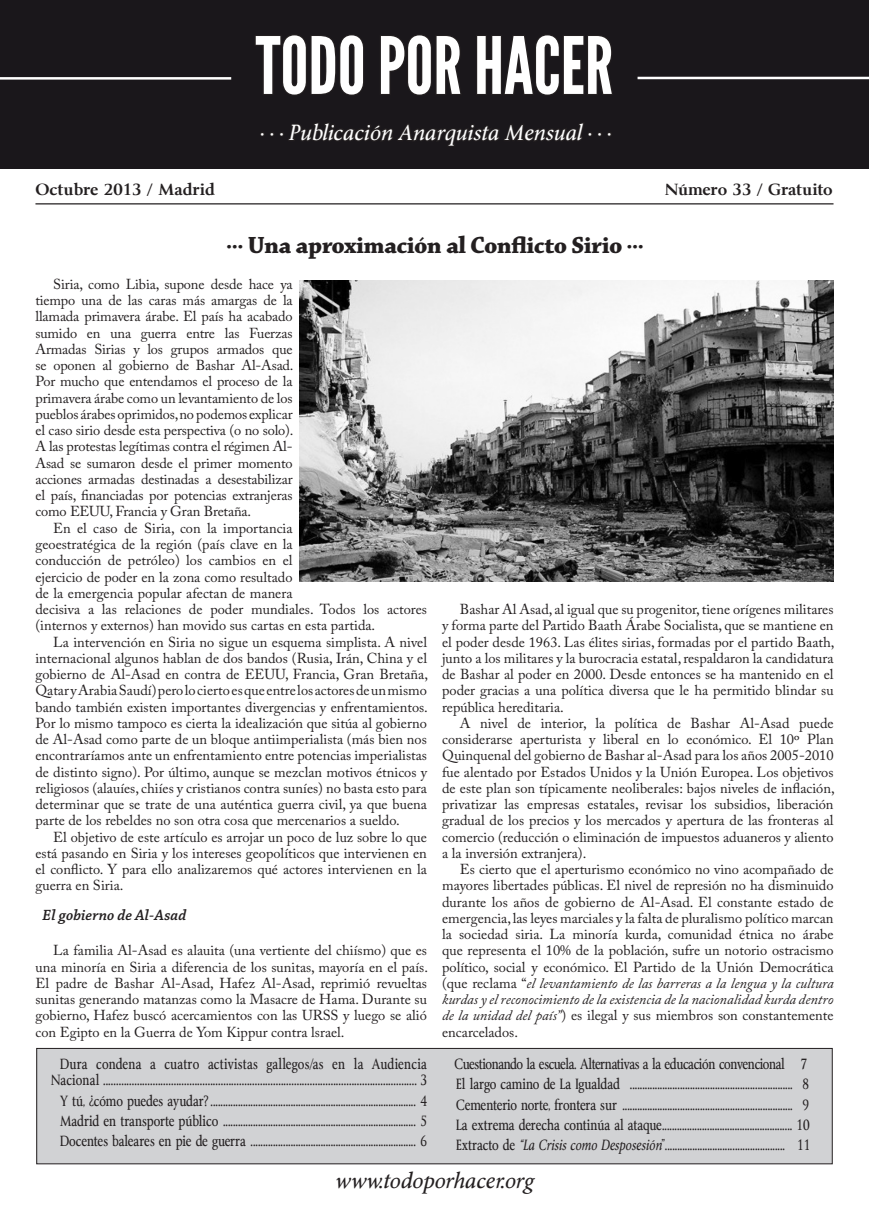
<style>
.page{position:relative;width:869px;height:1223px;background:#fff}
.page>*{position:absolute;margin:0;border:0;box-sizing:border-box;transform-origin:0 0}
.t1{font:78.75px "League Gothic";color:#fff}
.t2{font:25px "Chaparral Pro Bold Disp";color:#231f20}
.t3{font:italic 20px "Byington";color:#fff}
.t4{font:italic 20px "Byington";color:#231f20}
.Título_2_TxH{font:italic 600 15.62px "Chaparral Pro";letter-spacing:.005em;color:#231f20}
.t5{font:700 15px "Byington";color:#231f20}
.Texto_corrido_Todo_p{font:14.38px/16.2px "Adobe Caslon Pro";color:#231f20;text-align:justify}
.Índice_TxH{font:13.75px "Byington";color:#231f20;scale:.81 1}
.Índice_TxH-2{font:13.75px/16.5px "Byington";letter-spacing:.02em;color:#231f20;text-align:right;scale:.81 1}
.Índice_TxH-3{font:13.75px "Byington";letter-spacing:-.03em;color:#231f20;scale:.81 1}
.s1{font-style:inherit}
.s2{font-style:italic}
</style>
<div class="page">
<div style="left:0;top:0;width:868px;height:169px;background:#1a171b"></div>
<hr style="left:0;top:77px;width:231px;height:3px;background:#fff">
<hr style="left:637px;top:77px;width:231px;height:2px;background:#fff">
<hr style="left:35px;top:203px;width:798px;height:1px;background:#231f20">
<div style="left:37px;top:1048px;width:794px;height:115px;background:#d1d2d4"></div>
<div style="left:36px;top:1048px;width:796px;height:116px;border:1px solid #231f20"></div>
<svg style="left:333px;top:1047px;width:205px;height:118px"></svg>
<img style="left:299px;top:280px;width:534px;height:301px">
<p class="t1" style="left:255px;top:21px;width:359px">TODO POR HACER</p>
<p class="t3" style="left:259px;top:121px;width:352px"><span class="s1">· · ·</span> Publicación Anarquista Mensual <span class="s1">· · ·</span></p>
<p class="t5" style="left:35px;top:180px;width:181px">Octubre 2013 / Madrid</p>
<p class="t5" style="left:664px;top:180px;width:169px">Número 33 / Gratuito</p>
<p class="t2" style="left:226px;top:232px;width:418px">··· Una aproximación al Conflicto Sirio ···</p>
<p class="Texto_corrido_Todo_p" style="left:35px;top:276px;width:259px;text-indent:18px">Siria, como Libia, supone desde hace ya tiempo una de las caras más amargas de la llamada primavera árabe. El país ha acabado sumido en una guerra entre las Fuerzas Armadas Sirias y los grupos armados que se oponen al gobierno de Bashar Al-Asad.<br>Por mucho que entendamos el proceso de la primavera árabe como un levantamiento de los pueblos árabes oprimidos, no podemos explicar el caso sirio desde esta perspectiva (o no solo).<br>A las protestas legítimas contra el régimen Al-Asad se sumaron desde el primer momento acciones armadas destinadas a desestabilizar el país, financiadas por potencias extranjeras como EEUU, Francia y Gran Bretaña.</p>
<p class="Texto_corrido_Todo_p" style="left:35px;top:519px;width:393px;text-align:left;text-indent:18px">En el caso de Siria, con la importancia<br>geoestratégica de la región (país clave en la<br>conducción de petróleo) los cambios en el<br>ejercicio de poder en la zona como resultado<br>de la emergencia popular afectan de manera<br>decisiva a las relaciones de poder mundiales. Todos los actores (internos y externos) han movido sus cartas en esta partida.</p>
<p class="Texto_corrido_Todo_p" style="left:35px;top:633px;width:394px;text-indent:18px">La intervención en Siria no sigue un esquema simplista. A nivel internacional algunos hablan de dos bandos (Rusia, Irán, China y el gobierno de Al-Asad en contra de EEUU, Francia, Gran Bretaña, Qatar y Arabia Saudí) pero lo cierto es que entre los actores de un mismo bando también existen importantes divergencias y enfrentamientos.<br>Por lo mismo tampoco es cierta la idealización que sitúa al gobierno de Al-Asad como parte de un bloque antiimperialista (más bien nos encontraríamos ante un enfrentamiento entre potencias imperialistas de distinto signo). Por último, aunque se mezclan motivos étnicos y religiosos (alauíes, chiíes y cristianos contra suníes) no basta esto para determinar que se trate de una auténtica guerra civil, ya que buena parte de los rebeldes no son otra cosa que mercenarios a sueldo.</p>
<p class="Texto_corrido_Todo_p" style="left:35px;top:828px;width:393px;text-indent:18px">El objetivo de este artículo es arrojar un poco de luz sobre lo que está pasando en Siria y los intereses geopolíticos que intervienen en el conflicto. Y para ello analizaremos qué actores intervienen en la guerra en Siria.</p>
<p class="Título_2_TxH" style="left:43px;top:906px;width:145px">El gobierno de Al-Asad</p>
<p class="Texto_corrido_Todo_p" style="left:35px;top:942px;width:394px;text-indent:18px">La familia Al-Asad es alauita (una vertiente del chiísmo) que es una minoría en Siria a diferencia de los sunitas, mayoría en el país.<br>El padre de Bashar Al-Asad, Hafez Al-Asad, reprimió revueltas sunitas generando matanzas como la Masacre de Hama. Durante su gobierno, Hafez buscó acercamientos con las URSS y luego se alió con Egipto en la Guerra de Yom Kippur contra lsrael.</p>
<p class="Texto_corrido_Todo_p" style="left:442px;top:601px;width:394px;text-indent:18px">Bashar Al Asad, al igual que su progenitor, tiene orígenes militares y forma parte del Partido Baath Árabe Socialista, que se mantiene en el poder desde 1963. Las élites sirias, formadas por el partido Baath, junto a los militares y la burocracia estatal, respaldaron la candidatura de Bashar al poder en 2000. Desde entonces se ha mantenido en el poder gracias a una política diversa que le ha permitido blindar su república hereditaria.</p>
<p class="Texto_corrido_Todo_p" style="left:442px;top:714px;width:394px;text-indent:18px">A nivel de interior, la política de Bashar Al-Asad puede considerarse aperturista y liberal en lo económico. El 10º Plan Quinquenal del gobierno de Bashar al-Asad para los años 2005-2010 fue alentado por Estados Unidos y la Unión Europea. Los objetivos de este plan son típicamente neoliberales: bajos niveles de inflación, privatizar las empresas estatales, revisar los subsidios, liberación gradual de los precios y los mercados y apertura de las fronteras al comercio (reducción o eliminación de impuestos aduaneros y aliento a la inversión extranjera).</p>
<p class="Texto_corrido_Todo_p" style="left:442px;top:861px;width:393px;text-indent:18px">Es cierto que el aperturismo económico no vino acompañado de mayores libertades públicas. El nivel de represión no ha disminuido durante los años de gobierno de Al-Asad. El constante estado de emergencia, las leyes marciales y la falta de pluralismo político marcan la sociedad siria. La minoría kurda, comunidad étnica no árabe que representa el 10% de la población, sufre un notorio ostracismo político, social y económico. El Partido de la Unión Democrática (que reclama “<span class="s2">el levantamiento de las barreras a la lengua y la cultura kurdas y el reconocimiento de la existencia de la nacionalidad kurda dentro de la unidad del país”</span>) es ilegal y sus miembros son constantemente encarcelados.</p>
<p class="Índice_TxH-2" style="left:51px;top:1056px;width:465px">Dura condena a cuatro activistas gallegos/as en la Audiencia<br>Nacional ........................................................................................................................ 3</p>
<p class="Índice_TxH" style="left:60px;top:1092px;width:184px">Y tú, ¿cómo puedes ayudar?</p>
<p class="Índice_TxH" style="left:420px;top:1092px;width:10px">4</p>
<p class="Índice_TxH" style="left:60px;top:1112px;width:197px">Madrid en transporte público</p>
<p class="Índice_TxH" style="left:420px;top:1112px;width:10px">5</p>
<p class="Índice_TxH" style="left:60px;top:1133px;width:231px">Docentes baleares en pie de guerra</p>
<p class="Índice_TxH" style="left:420px;top:1133px;width:10px">6</p>
<p class="Índice_TxH-3" style="left:454px;top:1055px;width:437px">Cuestionando la escuela. Alternativas a la educación convencional 7</p>
<p class="Índice_TxH" style="left:456px;top:1075px;width:437px">El largo camino de La Igualdad ................................................................. 8</p>
<p class="Índice_TxH" style="left:456px;top:1096px;width:437px">Cementerio norte, frontera sur .................................................................... 9</p>
<p class="Índice_TxH" style="left:456px;top:1116px;width:437px">La extrema derecha continúa al ataque.................................................... 10</p>
<p class="Índice_TxH" style="left:456px;top:1136px;width:438px">Extracto de <span class="s2">“La Crisis como Desposesión</span>”................................................ 11</p>
<p class="t4" style="left:334px;top:1168px;width:200px">www.todoporhacer.org</p>
</div>
